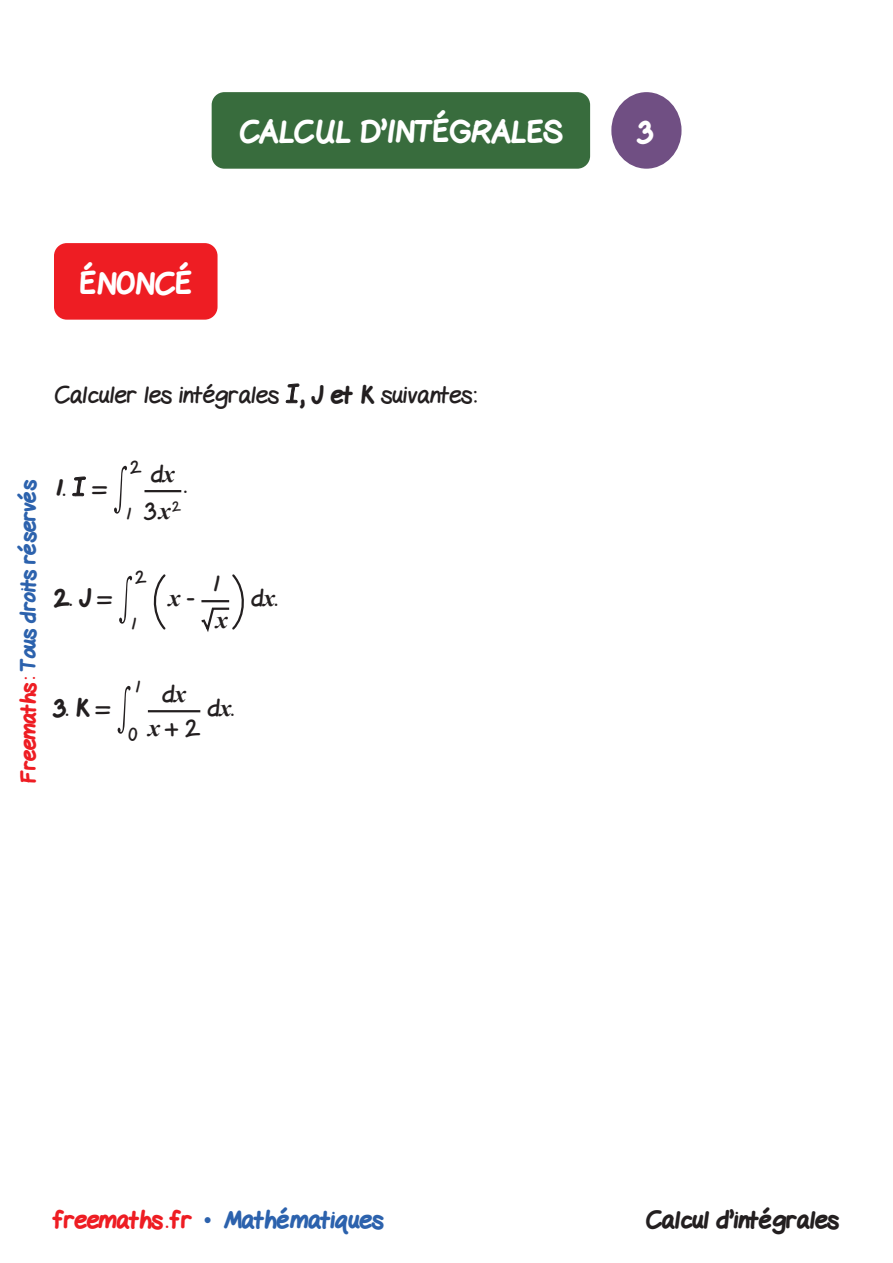
<style>
.page{position:relative;width:893px;height:1263px;background:#fff}
.page>*{position:absolute;margin:0;border:0;box-sizing:border-box;transform-origin:0 0}
.t1{font:800 30px "Gel Pen";color:#fff}
.Texte-Ennonce{font:24px "Gel Pen";color:#231f20}
.Texte-Ennonce-2{font:800 24px "Gel Pen";color:#231f20}
.t2{font:800 24px "Gel Pen";color:#2c62ad}
.Texte{font:24px "Gel Pen";color:#231f20}
.Texte-Ennonce-3{font:italic 700 24px "Times New Roman";color:#231f20}
.Texte-2{font:italic 700 24px "Times New Roman";color:#231f20}
.t3{font:800 21px "Gel Pen";letter-spacing:-.01em;color:#2c62ad}
.t4{font:18px "Gel Pen";color:#231f20}
.s1{font-weight:800}
.s2{color:#ee1d23}
.s3{font-weight:400}
.s4{font-family:"Times New Roman";font-weight:700;font-style:italic}
.s5{font-family:"Gel Pen";font-weight:400;font-style:normal}
.s6{font-family:"Times New Roman";font-weight:400}
</style>
<div class="page">
<div style="left:54px;top:243px;width:164px;height:77px;background:#ee1d23;border-radius:13px"></div>
<div style="left:611px;top:92px;width:70px;height:77px;background:#704f83;border-radius:50%"></div>
<div style="left:212px;top:92px;width:378px;height:77px;background:#386c3d;border-radius:13px"></div>
<svg style="left:285px;top:383px;width:15px;height:21px"></svg>
<svg style="left:72px;top:476px;width:14px;height:21px"></svg>
<svg style="left:114px;top:465px;width:13px;height:49px"></svg>
<hr style="left:144px;top:490px;width:37px;height:2px;background:#231f20">
<svg style="left:119px;top:575px;width:14px;height:49px"></svg>
<svg style="left:153px;top:574px;width:13px;height:56px"></svg>
<svg style="left:201px;top:574px;width:43px;height:58px"></svg>
<svg style="left:117px;top:686px;width:14px;height:48px"></svg>
<hr style="left:148px;top:710px;width:52px;height:2px;background:#231f20">
<p class="t1" style="left:239px;top:109px;width:325px">CALCUL D’INTÉGRALES</p>
<p class="t1" style="left:638px;top:109px;width:16px">3</p>
<p class="t1" style="left:80px;top:260px;width:114px">ÉNONCÉ</p>
<p class="Texte-Ennonce" style="left:54px;top:375px;width:424px">Calculer les intégrales <span class="s1">, J et K</span> suivantes:</p>
<p class="t3" style="left:12px;top:783px;width:305px;rotate:-90deg"><span class="s2">Freemaths:</span> Tous droits réservés</p>
<p class="Texte-Ennonce-2" style="left:54px;top:469px;width:54px">1. <span class="s3">=</span></p>
<p class="t4" style="left:130px;top:452px;width:13px">2</p>
<p class="t4" style="left:125px;top:499px;width:8px">1</p>
<p class="Texte" style="left:151px;top:454px;width:25px">d<span class="s4">x</span></p>
<p class="Texte" style="left:145px;top:491px;width:37px">3<span class="s4">x</span><sup>2</sup></p>
<p class="Texte-Ennonce" style="left:184px;top:465px;width:4px">.</p>
<p class="Texte-Ennonce-2" style="left:54px;top:579px;width:59px">2. J <span class="s3">=</span></p>
<p class="t4" style="left:135px;top:562px;width:13px">2</p>
<p class="t4" style="left:130px;top:609px;width:8px">1</p>
<p class="Texte-Ennonce-3" style="left:169px;top:581px;width:27px">x <span class="s5">-</span></p>
<p class="Texte" style="left:211px;top:564px;width:10px">1</p>
<p class="Texte-2" style="left:216px;top:603px;width:13px">x</p>
<p class="Texte-Ennonce-2" style="left:54px;top:689px;width:58px">3. K <span class="s3">=</span></p>
<p class="t4" style="left:134px;top:672px;width:8px">1</p>
<p class="t4" style="left:128px;top:719px;width:10px">0</p>
<p class="Texte" style="left:162px;top:674px;width:25px">d<span class="s4">x</span></p>
<p class="Texte" style="left:148px;top:708px;width:54px"><span class="s4">x</span> + 2</p>
<p class="Texte-Ennonce" style="left:208px;top:688px;width:28px">d<span class="s4">x</span>.</p>
<p class="Texte-Ennonce" style="left:251px;top:578px;width:28px">d<span class="s4">x</span>.</p>
<p class="t2" style="left:54px;top:1201px;width:331px"><span class="s2">freemaths . fr</span> <span class="s6">•</span> Mathématiques</p>
<p class="Texte-Ennonce-2" style="left:646px;top:1201px;width:195px">Calcul d’intégrales</p>
</div>
